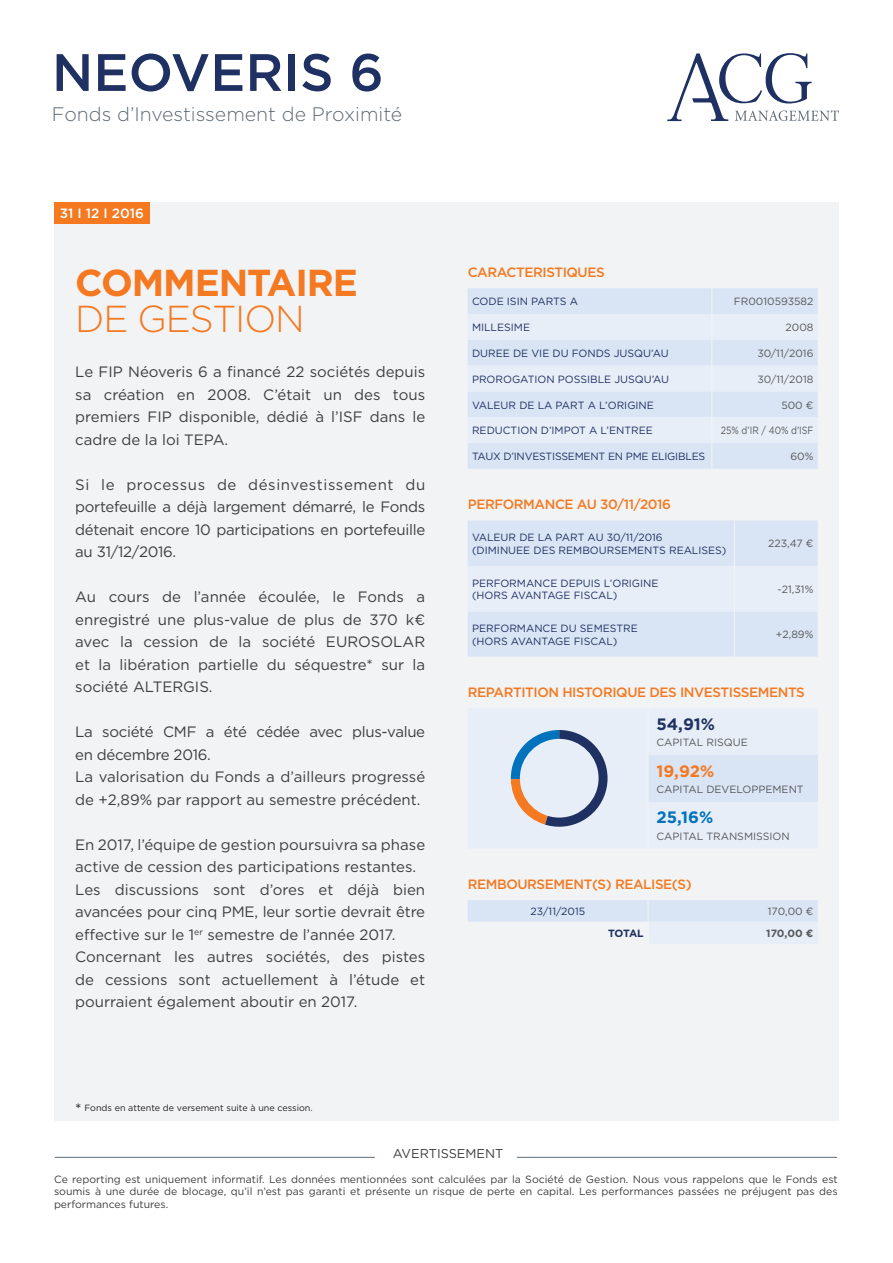
<style>
.page{position:relative;width:893px;height:1263px;background:#fff}
.page>*{position:absolute;margin:0;border:0;box-sizing:border-box;transform-origin:0 0}
.t1{font:500 52.5px "Gotham";color:#1f3162}
.t2{font:700 37.5px/36px "Gotham";letter-spacing:-.03em;color:#f47921}
.t3{font:300 19.5px "Gotham";color:#5e6a74}
.t4{font:700 16.5px "Gotham";color:#1f3162}
.t5{font:700 16.5px "Gotham";color:#f47921}
.t6{font:700 16.5px "Gotham";color:#0073bc}
.t7{font:15px/22.5px "Gotham";color:#3e3e3f;text-align:justify}
.t8{font:500 13.5px "Gotham";letter-spacing:-.03em;color:#f47921}
.t9{font:500 13.5px "Gotham";color:#fff}
.t10{font:12.75px "Gotham";color:#3e3e3f}
.t11{font:10.5px/12.6px "Gotham";color:#1f3162}
.t12{font:10.5px/12.6px "Gotham";color:#3e3e3f;text-align:justify}
.t13{font:10.5px "Gotham";color:#57585a}
.t14{font:10.5px "Gotham";letter-spacing:-.02em;color:#1f3162}
.t15{font:10.5px "Gotham";color:#57585a;scale:.85 1}
.t16{font:700 10.5px "Gotham";color:#57585a}
.t17{font:700 10.5px "Gotham";letter-spacing:-.03em;color:#1f3162}
.t18{font:9px "Gotham";color:#231f20}
.s1{font-weight:300}
.s2{font-size:15px}
</style>
<div class="page">
<div style="left:54px;top:202px;width:785px;height:918px;background:#f2f3f4"></div>
<div style="left:468px;top:288px;width:350px;height:181px;background:#d9e5f4"></div>
<svg style="left:468px;top:314px;width:350px;height:129px;fill:#e8eef8"></svg>
<svg style="left:711px;top:288px;width:1px;height:181px"></svg>
<div style="left:468px;top:520px;width:350px;height:137px;background:#d9e5f4"></div>
<div style="left:468px;top:566px;width:350px;height:45px;background:#e8eef8"></div>
<hr style="left:734px;top:520px;width:1px;height:46px;background:#f2f3f4">
<hr style="left:734px;top:566px;width:1px;height:45px;background:#f2f3f4">
<hr style="left:734px;top:611px;width:1px;height:46px;background:#f2f3f4">
<div style="left:648px;top:755px;width:170px;height:47px;background:#d9e5f4"></div>
<hr style="left:648px;top:755px;width:1px;height:47px;background:#f2f3f4">
<svg style="left:510px;top:730px;width:98px;height:97px"></svg>
<div style="left:520px;top:739px;width:79px;height:78px;background:#e8eef8;border-radius:50%"></div>
<div style="left:648px;top:922px;width:170px;height:21px;background:#e8eef8"></div>
<hr style="left:647px;top:922px;width:2px;height:21px;background:#f2f3f4">
<div style="left:468px;top:900px;width:350px;height:22px;background:#d9e5f4"></div>
<svg style="left:667px;top:53px;width:172px;height:68px"></svg>
<div style="left:54px;top:202px;width:96px;height:21px;background:#f47921"></div>
<hr style="left:55px;top:1157px;width:320px;height:1px;background:#5e6a74">
<hr style="left:517px;top:1157px;width:320px;height:1px;background:#5e6a74">
<p class="t1" style="left:52px;top:38px;width:189px">NEOVERIS</p>
<p class="t1" style="left:349px;top:38px;width:36px">6</p>
<p class="t3" style="left:52px;top:102px;width:352px">Fonds d’Investissement de Proximité</p>
<p class="t9" style="left:60px;top:204px;width:86px">31 I 12 I 2016</p>
<p class="t2" style="left:75px;top:265px;width:284px">COMMENTAIRE<br><span class="s1">DE GESTION</span></p>
<p class="t7" style="left:75px;top:360px;width:351px">Le FIP Néoveris 6 a financé 22 sociétés depuis sa création en 2008. C’était un des tous premiers FIP disponible, dédié à l’ISF dans le cadre de la loi TEPA.</p>
<p class="t7" style="left:75px;top:473px;width:351px">Si le processus de désinvestissement du portefeuille a déjà largement démarré, le Fonds détenait encore 10 participations en portefeuille au 31/12/2016.</p>
<p class="t7" style="left:75px;top:585px;width:351px">Au cours de l’année écoulée, le Fonds a enregistré une plus-value de plus de 370 k€ avec la cession de la société EUROSOLAR et la libération partielle du séquestre* sur la société ALTERGIS.</p>
<p class="t7" style="left:75px;top:720px;width:351px;text-align:left">La société CMF a été cédée avec plus-value en décembre 2016.<br>La valorisation du Fonds a d’ailleurs progressé de +2,89% par rapport au semestre précédent.</p>
<p class="t7" style="left:75px;top:833px;width:351px;text-align:left">En 2017, l’équipe de gestion poursuivra sa phase active de cession des participations restantes.<br>Les discussions sont d’ores et déjà bien avancées pour cinq PME, leur sortie devrait être effective sur le 1<sup>er</sup> semestre de l’année 2017.<br>Concernant les autres sociétés, des pistes de cessions sont actuellement à l’étude et pourraient également aboutir en 2017.</p>
<p class="t18" style="left:75px;top:1102px;width:239px"><span class="s2">*</span> Fonds en attente de versement suite à une cession.</p>
<p class="t8" style="left:468px;top:263px;width:138px">CARACTERISTIQUES</p>
<p class="t11" style="left:472px;top:295px;width:67px">Code ISIN parts</p>
<p class="t11" style="left:570px;top:295px;width:10px">A</p>
<p class="t13" style="left:734px;top:295px;width:81px">FR0010593582</p>
<p class="t11" style="left:472px;top:321px;width:17px">Millesime</p>
<p class="t13" style="left:785px;top:321px;width:29px">2008</p>
<p class="t11" style="left:472px;top:347px;width:9px">Dur</p>
<p class="t11" style="left:496px;top:347px;width:85px">Ee de vie du fon</p>
<p class="t11" style="left:596px;top:347px;width:66px">ds jusqu’au</p>
<p class="t13" style="left:757px;top:346px;width:58px">30/11/2016</p>
<p class="t11" style="left:472px;top:372px;width:16px">Prorogation</p>
<p class="t11" style="left:558px;top:372px;width:8px">possi</p>
<p class="t11" style="left:590px;top:372px;width:72px">ble jusqu’au</p>
<p class="t13" style="left:757px;top:372px;width:57px">30/11/2018</p>
<p class="t11" style="left:472px;top:398px;width:9px">Valeur</p>
<p class="t11" style="left:519px;top:398px;width:45px">dela part</p>
<p class="t11" style="left:588px;top:398px;width:28px">a l’origine</p>
<p class="t13" style="left:781px;top:398px;width:34px">500 €</p>
<p class="t11" style="left:472px;top:424px;width:182px">REDUCTION D’IMPOT A L’ENTREE</p>
<p class="t15" style="left:721px;top:424px;width:111px">25% d’IR / 40% d’ISF</p>
<p class="t14" style="left:472px;top:450px;width:235px">TAUX D’INVESTISSEMENT EN PME ELIGIBLES</p>
<p class="t13" style="left:790px;top:450px;width:25px">60%</p>
<p class="t8" style="left:468px;top:495px;width:205px">PERFORMANCE AU 30/11/2016</p>
<p class="t11" style="left:472px;top:531px;width:9px">Valeur</p>
<p class="t11" style="left:519px;top:531px;width:45px">dela part</p>
<p class="t11" style="left:588px;top:531px;width:77px">au 30/11/2016</p>
<p class="t11" style="left:472px;top:543px;width:20px">(diminu</p>
<p class="t11" style="left:516px;top:543px;width:51px">Ee des rem</p>
<p class="t11" style="left:582px;top:543px;width:17px">boursements</p>
<p class="t11" style="left:669px;top:543px;width:22px">rEalis</p>
<p class="t11" style="left:708px;top:543px;width:20px">Es)</p>
<p class="t13" style="left:768px;top:537px;width:47px">223,47 €</p>
<p class="t11" style="left:472px;top:576px;width:188px">PERFORMANCE DEPUIS L’ORIGINE (hors</p>
<p class="t11" style="left:511px;top:589px;width:23px">avantage</p>
<p class="t11" style="left:574px;top:589px;width:8px">fiscal</p>
<p class="t11" style="left:613px;top:589px;width:6px">)</p>
<p class="t11" style="left:472px;top:622px;width:167px">PERFORMANCE DU SEMESTRE (hors</p>
<p class="t11" style="left:511px;top:634px;width:23px">avantage</p>
<p class="t11" style="left:574px;top:634px;width:8px">fiscal</p>
<p class="t11" style="left:613px;top:634px;width:6px">)</p>
<p class="t13" style="left:778px;top:582px;width:37px">-21,31%</p>
<p class="t13" style="left:776px;top:628px;width:39px">+2,89%</p>
<p class="t8" style="left:468px;top:683px;width:34px">RE PARTITI</p>
<p class="t8" style="left:537px;top:683px;width:75px">ON HISTORIQUE</p>
<p class="t8" style="left:649px;top:683px;width:63px">DES I NVESTISSE</p>
<p class="t8" style="left:758px;top:683px;width:39px">MENTS</p>
<p class="t4" style="left:657px;top:713px;width:60px">54,91%</p>
<p class="t13" style="left:657px;top:736px;width:16px">Capital</p>
<p class="t13" style="left:706px;top:736px;width:35px">Risque</p>
<p class="t5" style="left:657px;top:760px;width:59px">19,92%</p>
<p class="t13" style="left:657px;top:783px;width:16px">Capital</p>
<p class="t13" style="left:706px;top:783px;width:32px">DEveloppement</p>
<p class="t6" style="left:657px;top:807px;width:58px">25,16%</p>
<p class="t13" style="left:657px;top:829px;width:16px">Capital</p>
<p class="t13" style="left:706px;top:829px;width:15px">Transmission</p>
<p class="t8" style="left:468px;top:875px;width:225px">REM BOURSEM ENT(S) REALISE(S)</p>
<p class="t11" style="left:531px;top:905px;width:56px">23/11/2015</p>
<p class="t13" style="left:768px;top:905px;width:47px">170,00 €</p>
<p class="t17" style="left:608px;top:926px;width:37px">TOTAL</p>
<p class="t16" style="left:766px;top:926px;width:49px">170,00 €</p>
<p class="t10" style="left:393px;top:1145px;width:28px">avertissement</p>
<p class="t12" style="left:54px;top:1172px;width:785px">Ce reporting est uniquement informatif. Les données mentionnées sont calculées par la Société de Gestion. Nous vous rappelons que le Fonds est soumis à une durée de blocage, qu’il n’est pas garanti et présente un risque de perte en capital. Les performances passées ne préjugent pas des performances futures.</p>
</div>
